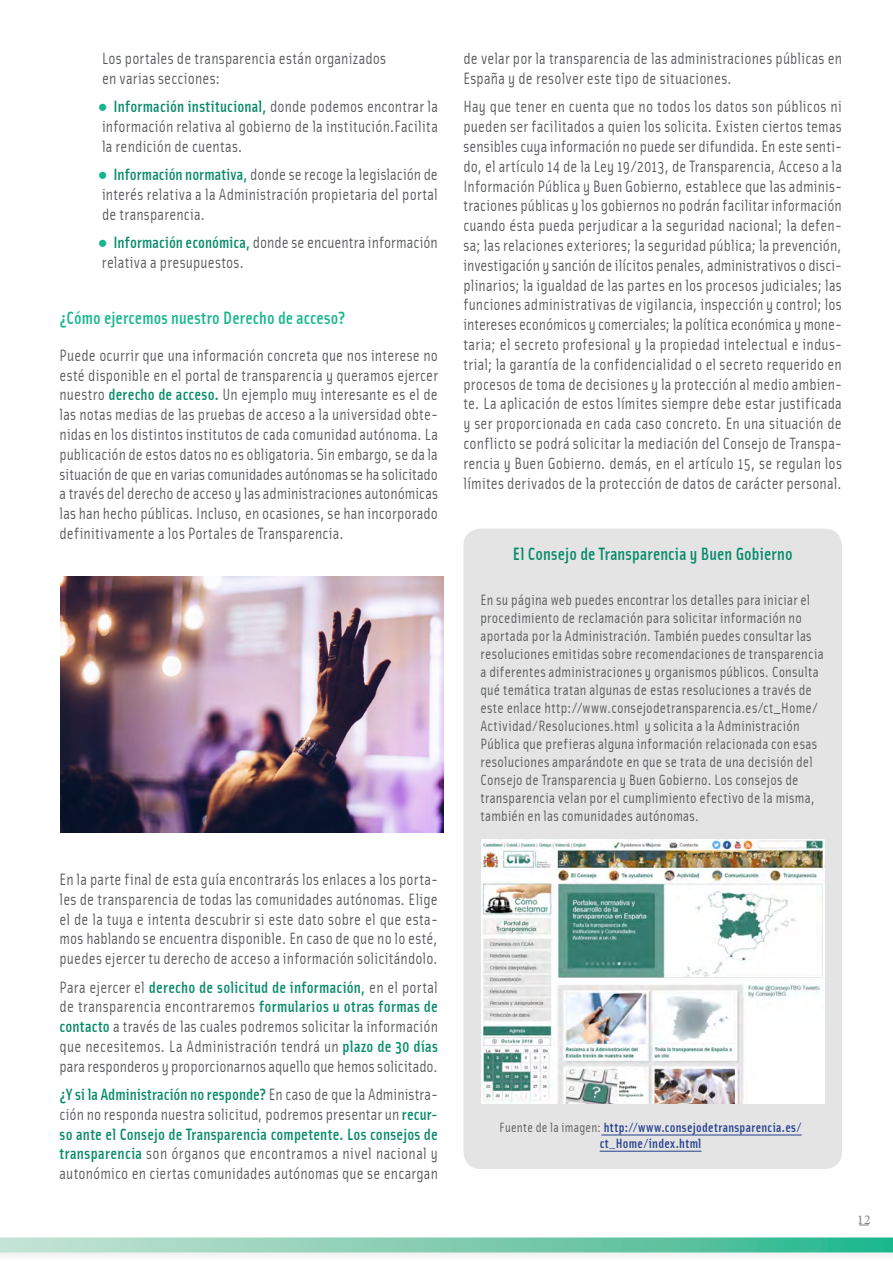
<style>
.page{position:relative;width:893px;height:1263px;background:#fff}
.page>*{position:absolute;margin:0;border:0;box-sizing:border-box;transform-origin:0 0}
.t1{font:500 18px "Solex";letter-spacing:.005em;color:#15b68d}
.t2{font:500 18px "Solex";letter-spacing:.005em;color:#088b6b}
.t3{font:16.5px/19.8px "Solex";letter-spacing:.01em;color:#57585a;text-align:justify}
.t4{font:15px/18px "Solex";letter-spacing:.015em;color:#57585a}
.t5{font:500 13.5px/16.2px "Solex";letter-spacing:.025em;color:#253f8e;text-align:center}
.t6{font:13.5px "Minion Pro";color:#808285}
.s1{font-family:"Courier New";color:#15b68d}
.s2{font-weight:500;color:#088b6b}
.s3{font-weight:400;color:#57585a}
</style>
<div class="page">
<div style="left:0;top:1237px;width:893px;height:24px;background:#231f20;opacity:.06"></div>
<svg style="left:0;top:1237px;width:893px;height:15px"></svg>
<img style="left:60px;top:576px;width:383px;height:256px">
<div style="left:463px;top:529px;width:379px;height:640px;background:#e4e4e4;border-radius:17px"></div>
<hr style="left:601px;top:1134px;width:201px;height:1px;background:#253f8e">
<hr style="left:600px;top:1151px;width:101px;height:1px;background:#253f8e">
<img style="left:481px;top:840px;width:344px;height:263px">
<p class="t3" style="left:102px;top:48px;width:286px">Los portales de transparencia están organizados en varias secciones:</p>
<p class="t3" style="left:98px;top:96px;width:342px"><span class="s1">●</span> <span class="s2">Información institucional,</span> donde podemos encontrar la información relativa al gobierno de la institución.Facilita la rendición de cuentas.</p>
<p class="t3" style="left:98px;top:164px;width:342px"><span class="s1">●</span> <span class="s2">Información normativa,</span> donde se recoge la legislación de interés relativa a la Administración propietaria del portal de transparencia.</p>
<p class="t3" style="left:98px;top:232px;width:342px"><span class="s1">●</span> <span class="s2">Información económica,</span> donde se encuentra información relativa a presupuestos.</p>
<h3 class="t1" style="left:60px;top:306px;width:287px">¿Cómo ejercemos nuestro Derecho de acceso?</h3>
<p class="t3" style="left:60px;top:344px;width:380px">Puede ocurrir que una información concreta que nos interese no esté disponible en el portal de transparencia y queramos ejercer nuestro <span class="s2">derecho de acceso.</span> Un ejemplo muy interesante es el de las notas medias de las pruebas de acceso a la universidad obte&shy;nidas en los distintos institutos de cada comunidad autónoma. La publicación de estos datos no es obligatoria. Sin embargo, se da la situación de que en varias comunidades autónomas se ha solicitado a través del derecho de acceso y las administraciones autonómicas las han hecho públicas. Incluso, en ocasiones, se han incorporado definitivamente a los Portales de Transparencia.</p>
<p class="t3" style="left:60px;top:869px;width:380px">En la parte final de esta guía encontrarás los enlaces a los porta&shy;les de transparencia de todas las comunidades autónomas. Elige el de la tuya e intenta descubrir si este dato sobre el que esta&shy;mos hablando se encuentra disponible. En caso de que no lo esté, puedes ejercer tu derecho de acceso a información solicitándolo.</p>
<p class="t3" style="left:60px;top:976px;width:380px">Para ejercer el <span class="s2">derecho de solicitud de información,</span> en el portal de transparencia encontraremos <span class="s2">formularios u otras formas de contacto</span> a través de las cuales podremos solicitar la información que necesitemos. La Administración tendrá un <span class="s2">plazo de 30 días </span>para responderos y proporcionarnos aquello que hemos solicitado.</p>
<p class="t3" style="left:60px;top:1084px;width:380px"><span class="s2">¿Y si la Administración no responde?</span> En caso de que la Administra&shy;ción no responda nuestra solicitud, podremos presentar un <span class="s2">recur&shy;so ante el Consejo de Transparencia competente. Los consejos de transparencia</span> son órganos que encontramos a nivel nacional y autonómico en ciertas comunidades autónomas que se encargan</p>
<p class="t3" style="left:463px;top:48px;width:380px">de velar por la transparencia de las administraciones públicas en<br>España y de resolver este tipo de situaciones.</p>
<p class="t3" style="left:463px;top:96px;width:380px">Hay que tener en cuenta que no todos los datos son públicos ni pueden ser facilitados a quien los solicita. Existen ciertos temas sensibles cuya información no puede ser difundida. En este senti&shy;do, el artículo 14 de la Ley 19/2013, de Transparencia, Acceso a la Información Pública y Buen Gobierno, establece que las adminis&shy;traciones públicas y los gobiernos no podrán facilitar información cuando ésta pueda perjudicar a la seguridad nacional; la defen&shy;sa; las relaciones exteriores; la seguridad pública; la prevención, investigación y sanción de ilícitos penales, administrativos o disci&shy;plinarios; la igualdad de las partes en los procesos judiciales; las funciones administrativas de vigilancia, inspección y control; los intereses económicos y comerciales; la política económica y mone&shy;taria; el secreto profesional y la propiedad intelectual e indus&shy;trial; la garantía de la confidencialidad o el secreto requerido en procesos de toma de decisiones y la protección al medio ambien&shy;te. La aplicación de estos límites siempre debe estar justificada y ser proporcionada en cada caso concreto. En una situación de conflicto se podrá solicitar la mediación del Consejo de Transpa&shy;rencia y Buen Gobierno. demás, en el artículo 15, se regulan los límites derivados de la protección de datos de carácter personal.</p>
<h3 class="t2" style="left:513px;top:542px;width:281px">El Consejo de Transparencia y Buen Gobierno</h3>
<p class="t4" style="left:480px;top:590px;width:345px">En su página web puedes encontrar los detalles para iniciar el procedimiento de reclamación para solicitar información no aportada por la Administración. También puedes consultar las resoluciones emitidas sobre recomendaciones de transparencia a diferentes administraciones y organismos públicos. Consulta qué temática tratan algunas de estas resoluciones a través de este enlace http://www.consejodetransparencia.es/ct_Home/ Actividad/Resoluciones.html y solicita a la Administración Pública que prefieras alguna información relacionada con esas resoluciones amparándote en que se trata de una decisión del Consejo de Transparencia y Buen Gobierno. Los consejos de transparencia velan por el cumplimiento efectivo de la misma, también en las comunidades autónomas.</p>
<p class="t5" style="left:500px;top:1118px;width:303px"><span class="s3">Fuente de la imagen:</span> http://www.consejodetransparencia.es/ ct_Home/index.html</p>
<p class="t6" style="left:857px;top:1211px;width:15px">12</p>
</div>
